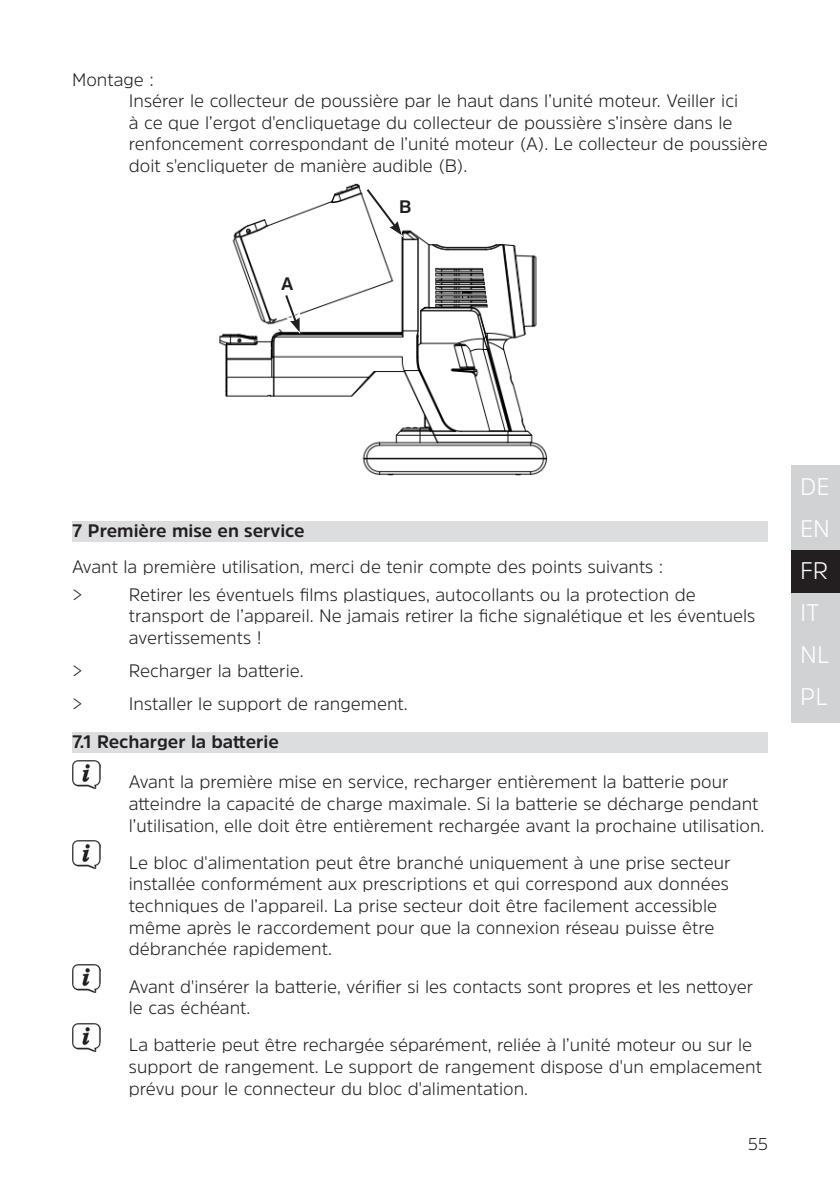
<style>
.page{position:relative;width:840px;height:1191px;background:#fff}
.page>*{position:absolute;margin:0;border:0;box-sizing:border-box;transform-origin:0 0}
.t1{font:300 24px/42px "Amsi Pro";color:#fff}
.Hinweis{font:300 18px/21.6px "Amsi Pro";color:#231f20}
.Einzug{font:300 18px/21.6px "Amsi Pro";color:#231f20}
.t2{font:700 18px "Amsi Pro";color:#231f20}
.t3{font:300 17px "Amsi Pro";color:#231f20}
</style>
<div class="page">
<div style="left:791px;top:507px;width:48px;height:43px;background:#d1d2d4"></div>
<div style="left:791px;top:550px;width:48px;height:43px;background:#231f20"></div>
<div style="left:791px;top:593px;width:48px;height:43px;background:#d1d2d4"></div>
<div style="left:791px;top:636px;width:48px;height:43px;background:#d1d2d4"></div>
<div style="left:791px;top:679px;width:48px;height:44px;background:#d1d2d4"></div>
<div style="left:791px;top:465px;width:48px;height:43px;background:#d1d2d4"></div>
<div style="left:72px;top:521px;width:695px;height:21px;background:#dcdddf"></div>
<div style="left:72px;top:732px;width:695px;height:20px;background:#dcdddf"></div>
<img style="left:219px;top:183px;width:329px;height:293px">
<svg style="left:281px;top:290px;width:19px;height:44px"></svg>
<svg style="left:361px;top:184px;width:42px;height:53px"></svg>
<img style="left:72px;top:760px;width:28px;height:28px">
<img style="left:72px;top:841px;width:28px;height:28px">
<img style="left:72px;top:964px;width:28px;height:28px">
<img style="left:72px;top:1023px;width:28px;height:28px">
<p class="Hinweis" style="left:72px;top:68px;width:83px">Montage :</p>
<p class="Hinweis" style="left:129px;top:89px;width:640px">Insérer le collecteur de poussière par le haut dans l’unité moteur. Veiller ici<br>à ce que l’ergot d'encliquetage du collecteur de poussière s’insère dans le renfoncement correspondant de l’unité moteur (A). Le collecteur de poussière doit s'encliqueter de manière audible (B).</p>
<p class="t2" style="left:281px;top:271px;width:14px">A</p>
<p class="t2" style="left:399px;top:194px;width:14px">B</p>
<p class="t2" style="left:72px;top:519px;width:234px">7 Première mise en service</p>
<p class="Hinweis" style="left:72px;top:555px;width:592px">Avant la première utilisation, merci de tenir compte des points suivants :</p>
<p class="Einzug" style="left:72px;top:583px;width:12px">&gt;</p>
<p class="Einzug" style="left:129px;top:583px;width:627px">Retirer les éventuels films plastiques, autocollants ou la protection de transport de l’appareil. Ne jamais retirer la fiche signalétique et les éventuels avertissements !</p>
<p class="Einzug" style="left:72px;top:659px;width:12px">&gt;</p>
<p class="Einzug" style="left:129px;top:659px;width:176px">Recharger la batterie.</p>
<p class="Einzug" style="left:72px;top:692px;width:12px">&gt;</p>
<p class="Einzug" style="left:129px;top:692px;width:280px">Installer le support de rangement.</p>
<p class="t2" style="left:72px;top:729px;width:208px">7.1 Recharger la batterie</p>
<p class="Hinweis" style="left:129px;top:770px;width:636px">Avant la première mise en service, recharger entièrement la batterie pour atteindre la capacité de charge maximale. Si la batterie se décharge pendant l’utilisation, elle doit être entièrement rechargée avant la prochaine utilisation.</p>
<p class="Hinweis" style="left:129px;top:851px;width:603px">Le bloc d'alimentation peut être branché uniquement à une prise secteur installée conformément aux prescriptions et qui correspond aux données techniques de l’appareil. La prise secteur doit être facilement accessible même après le raccordement pour que la connexion réseau puisse être débranchée rapidement.</p>
<p class="Hinweis" style="left:129px;top:975px;width:625px">Avant d'insérer la batterie, vérifier si les contacts sont propres et les nettoyer le cas échéant.</p>
<p class="Hinweis" style="left:129px;top:1033px;width:634px">La batterie peut être rechargée séparément, reliée à l’unité moteur ou sur le support de rangement. Le support de rangement dispose d'un emplacement prévu pour le connecteur du bloc d'alimentation.</p>
<p class="t3" style="left:747px;top:1132px;width:21px">55</p>
<h1 class="t1" style="left:799px;top:464px;width:31px">DE<br>EN<br>FR<br>IT<br>NL<br>PL</h1>
</div>
